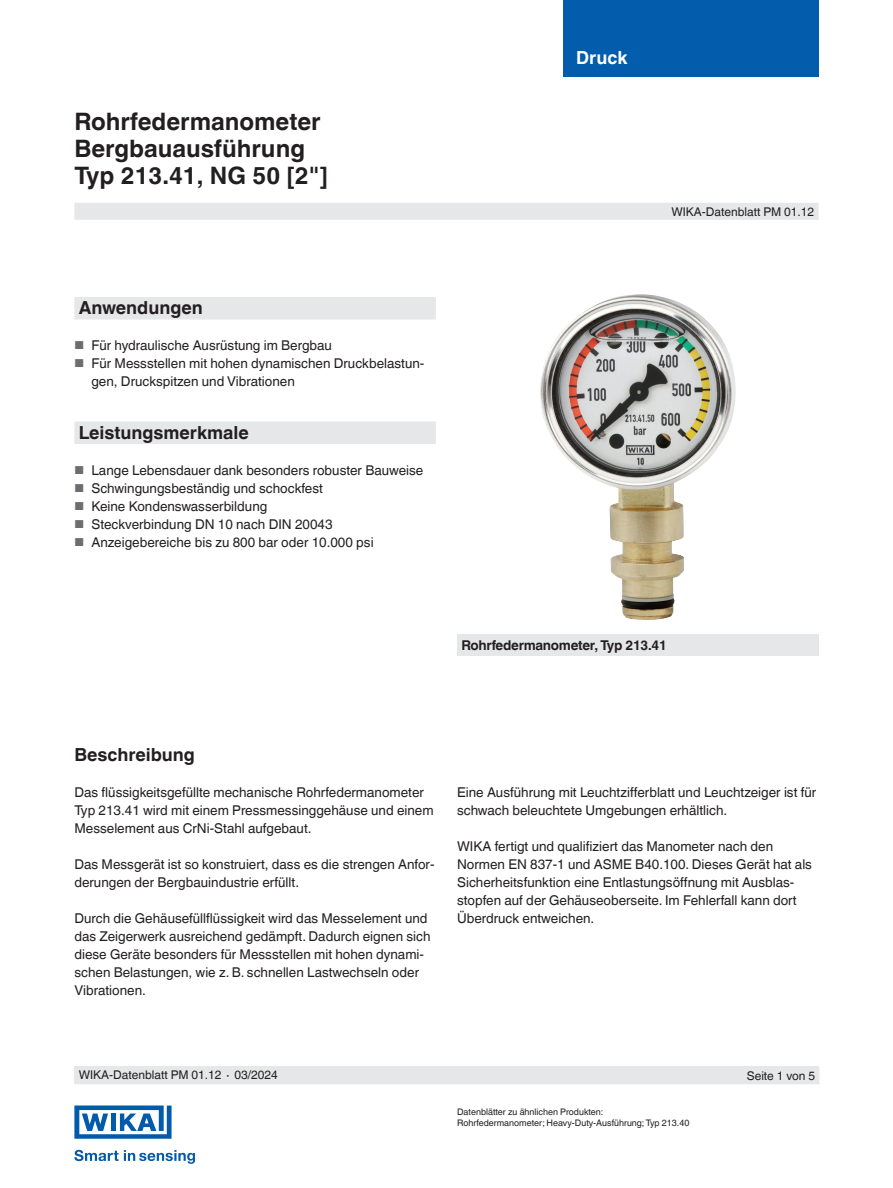
<style>
.page{position:relative;width:893px;height:1188px;background:#fff}
.page>*{position:absolute;margin:0;border:0;box-sizing:border-box;transform-origin:0 0}
.t1{font:700 24px/27px "Helvetica World";color:#231f20}
.t2{font:700 18px "Helvetica World";color:#231f20}
.t3{font:700 18px "Helvetica World";color:#fff}
.t4{font:13.5px/18px "Helvetica World";color:#231f20}
.t5{font:700 13.5px "Helvetica World";letter-spacing:-.02em;color:#231f20}
.t6{font:12px "Helvetica World";color:#231f20}
.t7{font:9px/10.5px "Helvetica World";color:#231f20}
.s1{font-size:11.55px;color:#6c6d70}
</style>
<div class="page">
<div style="left:563px;top:0;width:256px;height:77px;background:#035cac"></div>
<div style="left:74px;top:1066px;width:745px;height:18px;background:#e6e7e9"></div>
<svg style="left:74px;top:1150px;width:121px;height:14px"></svg>
<svg style="left:74px;top:1106px;width:98px;height:33px"></svg>
<div style="left:74px;top:203px;width:745px;height:17px;background:#e6e7e9"></div>
<img style="left:540px;top:294px;width:196px;height:326px">
<div style="left:457px;top:634px;width:362px;height:22px;background:#e6e7e9"></div>
<div style="left:74px;top:297px;width:362px;height:23px;background:#e6e7e9"></div>
<div style="left:74px;top:422px;width:362px;height:22px;background:#e6e7e9"></div>
<h1 class="t1" style="left:74px;top:108px;width:255px">Rohrfedermanometer<br>Bergbauausführung<br>Typ 213.41, NG 50 [2"]</h1>
<h2 class="t2" style="left:79px;top:297px;width:126px">Anwendungen</h2>
<p class="t4" style="left:74px;top:337px;width:259px"><span class="s1">■</span> Für hydraulische Ausrüstung im Bergbau</p>
<p class="t4" style="left:91px;top:355px;width:334px;text-indent:-17px"><span class="s1">■</span> Für Messstellen mit hohen dynamischen Druckbelastun&shy;gen, Druckspitzen und Vibrationen</p>
<h2 class="t2" style="left:79px;top:422px;width:172px">Leistungsmerkmale</h2>
<p class="t4" style="left:74px;top:461px;width:351px"><span class="s1">■</span> Lange Lebensdauer dank besonders robuster Bauweise</p>
<p class="t4" style="left:74px;top:479px;width:250px"><span class="s1">■</span> Schwingungsbeständig und schockfest</p>
<p class="t4" style="left:74px;top:497px;width:194px"><span class="s1">■</span> Keine Kondenswasserbildung</p>
<p class="t4" style="left:74px;top:515px;width:260px"><span class="s1">■</span> Steckverbindung DN 10 nach DIN 20043</p>
<p class="t4" style="left:74px;top:533px;width:301px"><span class="s1">■</span> Anzeigebereiche bis zu 800 bar oder 10.000 psi</p>
<h2 class="t3" style="left:576px;top:47px;width:53px">Druck</h2>
<p class="t6" style="left:671px;top:204px;width:144px">WIKA-Datenblatt PM 01.12</p>
<p class="t5" style="left:461px;top:637px;width:207px">Rohrfedermanometer, Typ 213.41</p>
<h2 class="t2" style="left:74px;top:745px;width:122px">Beschreibung</h2>
<p class="t4" style="left:74px;top:784px;width:361px">Das flüssigkeitsgefüllte mechanische Rohrfedermanometer<br>Typ 213.41 wird mit einem Pressmessinggehäuse und einem<br>Messelement aus CrNi-Stahl aufgebaut.</p>
<p class="t4" style="left:74px;top:856px;width:362px">Das Messgerät ist so konstruiert, dass es die strengen Anfor&shy;derungen der Bergbauindustrie erfüllt.</p>
<p class="t4" style="left:74px;top:910px;width:358px">Durch die Gehäusefüllflüssigkeit wird das Messelement und das Zeigerwerk ausreichend gedämpft. Dadurch eignen sich diese Geräte besonders für Messstellen mit hohen dynami&shy;schen Belastungen, wie z. B. schnellen Lastwechseln oder Vibrationen.</p>
<p class="t4" style="left:457px;top:784px;width:361px">Eine Ausführung mit Leuchtzifferblatt und Leuchtzeiger ist für schwach beleuchtete Umgebungen erhältlich.</p>
<p class="t4" style="left:457px;top:838px;width:356px">WIKA fertigt und qualifiziert das Manometer nach den Normen EN 837-1 und ASME B40.100. Dieses Gerät hat als Sicherheitsfunktion eine Entlastungsöffnung mit Ausblas&shy;stopfen auf der Gehäuseoberseite. Im Fehlerfall kann dort Überdruck entweichen.</p>
<p class="t6" style="left:79px;top:1068px;width:201px">WIKA-Datenblatt PM 01.12 ∙ 03/2024</p>
<p class="t7" style="left:457px;top:1107px;width:234px">Datenblätter zu ähnlichen Produkten:<br>Rohrfedermanometer; Heavy-Duty-Ausführung; Typ 213.40</p>
<p class="t6" style="left:747px;top:1069px;width:70px">Seite 1 von 5</p>
</div>
